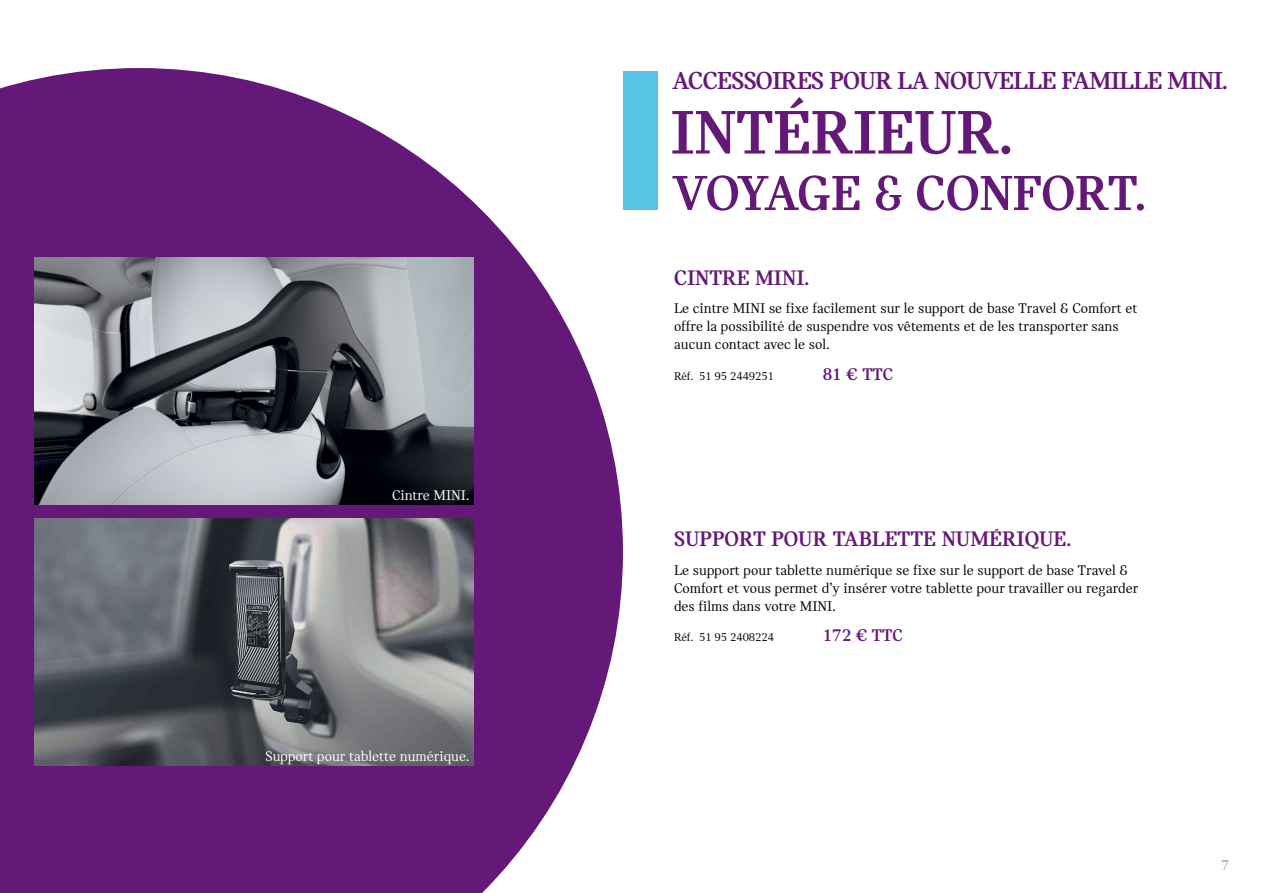
<style>
.page{position:relative;width:1263px;height:893px;background:#fff}
.page>*{position:absolute;margin:0;border:0;box-sizing:border-box;transform-origin:0 0}
.t1{font:700 65.55px "MINI Serif";color:#641978}
.t2{font:700 52.5px "MINI Serif";letter-spacing:-.01em;color:#641978}
.t3{font:26.25px "MINI Serif Headline";letter-spacing:-.025em;color:#641978}
.t4{font:22.5px "MINI Serif Headline";color:#641978}
.t5{font:18px "MINI Serif Headline";color:#641978}
.t6{font:15px/18px "MINI Serif";color:#000}
.t7{font:15px "MINI Serif";color:#fff}
.t8{font:15px "MINI Serif";color:#939598}
.t9{font:12px "MINI Serif";color:#000}
.s1{font-family:"MINI Serif";font-weight:700}
</style>
<div class="page">
<svg style="left:0;top:68px;width:623px;height:825px;fill:#641978"></svg>
<img style="left:34px;top:519px;width:440px;height:246px">
<img style="left:34px;top:257px;width:440px;height:247px">
<div style="left:623px;top:72px;width:34px;height:138px;background:#57c4e5"></div>
<p class="t7" style="left:392px;top:487px;width:79px">Cintre MINI.</p>
<p class="t7" style="left:265px;top:748px;width:205px">Support pour tablette numérique.</p>
<h3 class="t3" style="left:672px;top:66px;width:557px">ACCESSOIRES POUR LA NOUVELLE FAMILLE MINI.</h3>
<h1 class="t1" style="left:671px;top:96px;width:344px">INTÉRIEUR.</h1>
<h2 class="t2" style="left:672px;top:164px;width:476px">VOYAGE &amp; CONFORT.</h2>
<h3 class="t4" style="left:674px;top:265px;width:137px">CINTRE MINI<span class="s1">.</span></h3>
<p class="t6" style="left:674px;top:299px;width:465px">Le cintre MINI se fixe facilement sur le support de base Travel &amp; Comfort et offre la possibilité de suspendre vos vêtements et de les transporter sans aucun contact avec le sol.</p>
<p class="t9" style="left:674px;top:369px;width:102px">Réf. 51 95 2449251</p>
<p class="t5" style="left:823px;top:364px;width:72px">81 € TTC</p>
<h3 class="t4" style="left:674px;top:527px;width:399px">SUPPORT POUR TABLETTE NUMÉRIQUE.</h3>
<p class="t6" style="left:674px;top:561px;width:466px">Le support pour tablette numérique se fixe sur le support de base Travel &amp;<br>Comfort et vous permet d’y insérer votre tablette pour travailler ou regarder des films dans votre MINI.</p>
<p class="t9" style="left:674px;top:631px;width:102px">Réf. 51 95 2408224</p>
<p class="t5" style="left:823px;top:625px;width:82px">172 € TTC</p>
<p class="t8" style="left:1221px;top:857px;width:9px">7</p>
</div>
